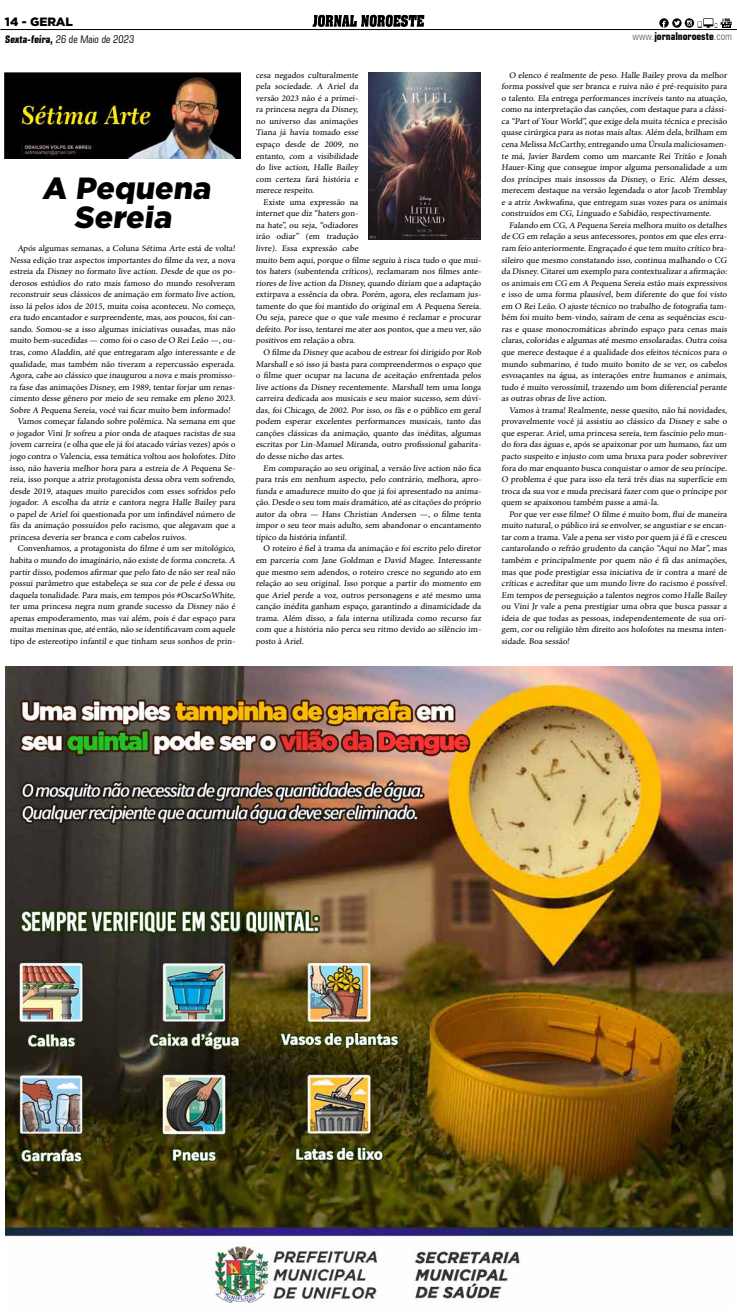
<style>
.page{position:relative;width:737px;height:1315px;background:#fff}
.page>*{position:absolute;margin:0;border:0;box-sizing:border-box;transform-origin:0 0}
.t1{font:900 30.62px/28.9px "Gotham";color:#000;text-align:center}
.t2{font:900 12.08px "Gotham";color:#000}
.t3{font:condensed 10.5px "Square 721 BT";color:#000}
.t4{font:700 condensed 10.5px "Square 721 BT";color:#000}
.t5{font:8.75px/11.5px "Minion Pro";color:#000;text-align:justify}
.s1{font-weight:700}
.s2{font-weight:400;color:#706f6f}
</style>
<div class="page">
<hr style="left:0;top:29px;width:737px;height:1px;background:#000">
<svg style="left:312px;top:15px;width:112px;height:12px"></svg>
<svg style="left:659px;top:18px;width:9px;height:10px"></svg>
<svg style="left:672px;top:18px;width:9px;height:10px"></svg>
<svg style="left:674px;top:20px;width:6px;height:6px"></svg>
<svg style="left:684px;top:18px;width:10px;height:10px"></svg>
<svg style="left:687px;top:18px;width:50px;height:12px"></svg>
<img style="left:5px;top:667px;width:727px;height:636px">
<img style="left:5px;top:72px;width:235px;height:86px">
<img style="left:368px;top:73px;width:112px;height:166px">
<h2 class="t2" style="left:5px;top:15px;width:70px">14 - GERAL</h2>
<p class="t3" style="left:5px;top:33px;width:132px"><span class="s1">Sexta-feira,</span> 26 de Maio de 2023</p>
<p class="t4" style="left:632px;top:30px;width:101px"><span class="s2">www.</span>jornalnoroeste<span class="s2">.com</span></p>
<h1 class="t1" style="left:42px;top:173px;width:174px">A Pequena<br>Sereia</h1>
<p class="t5" style="left:17px;top:242px;width:220px">Após algumas semanas, a Coluna Sétima Arte está de volta!</p>
<p class="t5" style="left:10px;top:254px;width:228px">Nessa edição traz aspectos importantes do filme da vez, a nova</p>
<p class="t5" style="left:10px;top:266px;width:228px">estreia da Disney no formato live action. Desde de que os po-</p>
<p class="t5" style="left:10px;top:277px;width:228px">derosos estúdios do rato mais famoso do mundo resolveram</p>
<p class="t5" style="left:10px;top:289px;width:228px">reconstruir seus clássicos de animação em formato live action,</p>
<p class="t5" style="left:10px;top:300px;width:228px">isso lá pelos idos de 2015, muita coisa aconteceu. No começo,</p>
<p class="t5" style="left:10px;top:312px;width:228px">era tudo encantador e surpreendente, mas, aos poucos, foi can-</p>
<p class="t5" style="left:10px;top:323px;width:228px">sando. Somou-se a isso algumas iniciativas ousadas, mas não</p>
<p class="t5" style="left:10px;top:335px;width:228px">muito bem-sucedidas — como foi o caso de O Rei Leão —, ou-</p>
<p class="t5" style="left:10px;top:346px;width:228px">tras, como Aladdin, até que entregaram algo interessante e de</p>
<p class="t5" style="left:10px;top:358px;width:228px">qualidade, mas também não tiveram a repercussão esperada.</p>
<p class="t5" style="left:10px;top:369px;width:228px">Agora, cabe ao clássico que inaugurou a nova e mais promisso-</p>
<p class="t5" style="left:10px;top:381px;width:228px">ra fase das animações Disney, em 1989, tentar forjar um renas-</p>
<p class="t5" style="left:10px;top:393px;width:228px">cimento desse gênero por meio de seu remake em pleno 2023.</p>
<p class="t5" style="left:10px;top:404px;width:223px">Sobre A Pequena Sereia, você vai ficar muito bem informado!</p>
<p class="t5" style="left:17px;top:416px;width:220px">Vamos começar falando sobre polêmica. Na semana em que</p>
<p class="t5" style="left:10px;top:427px;width:228px">o jogador Vini Jr sofreu a pior onda de ataques racistas de sua</p>
<p class="t5" style="left:10px;top:439px;width:228px">jovem carreira (e olha que ele já foi atacado várias vezes) após o</p>
<p class="t5" style="left:10px;top:450px;width:228px">jogo contra o Valencia, essa temática voltou aos holofotes. Dito</p>
<p class="t5" style="left:10px;top:462px;width:228px">isso, não haveria melhor hora para a estreia de A Pequena Se-</p>
<p class="t5" style="left:10px;top:473px;width:228px">reia, isso porque a atriz protagonista dessa obra vem sofrendo,</p>
<p class="t5" style="left:10px;top:485px;width:228px">desde 2019, ataques muito parecidos com esses sofridos pelo</p>
<p class="t5" style="left:10px;top:497px;width:228px">jogador. A escolha da atriz e cantora negra Halle Bailey para</p>
<p class="t5" style="left:10px;top:508px;width:228px">o papel de Ariel foi questionada por um infindável número de</p>
<p class="t5" style="left:10px;top:520px;width:228px">fãs da animação possuídos pelo racismo, que alegavam que a</p>
<p class="t5" style="left:10px;top:531px;width:179px">princesa deveria ser branca e com cabelos ruivos.</p>
<p class="t5" style="left:17px;top:543px;width:220px">Convenhamos, a protagonista do filme é um ser mitológico,</p>
<p class="t5" style="left:10px;top:554px;width:228px">habita o mundo do imaginário, não existe de forma concreta. A</p>
<p class="t5" style="left:10px;top:566px;width:228px">partir disso, podemos afirmar que pelo fato de não ser real não</p>
<p class="t5" style="left:10px;top:577px;width:228px">possui parâmetro que estabeleça se sua cor de pele é dessa ou</p>
<p class="t5" style="left:10px;top:589px;width:228px">daquela tonalidade. Para mais, em tempos pós #OscarSoWhite,</p>
<p class="t5" style="left:10px;top:600px;width:228px">ter uma princesa negra num grande sucesso da Disney não é</p>
<p class="t5" style="left:10px;top:612px;width:228px">apenas empoderamento, mas vai além, pois é dar espaço para</p>
<p class="t5" style="left:10px;top:624px;width:228px">muitas meninas que, até então, não se identificavam com aquele</p>
<p class="t5" style="left:10px;top:635px;width:228px">tipo de estereotipo infantil e que tinham seus sonhos de prin-</p>
<p class="t5" style="left:256px;top:69px;width:105px">cesa negados culturalmente pela sociedade. A Ariel da versão 2023 não é a primei&shy;ra princesa negra da Disney, no universo das animações Tiana já havia tomado esse espaço desde de 2009, no entanto, com a visibilidade do live action, Halle Bailey com certeza fará história e merece respeito.</p>
<p class="t5" style="left:256px;top:196px;width:228px;text-align:left;text-indent:7px">Existe uma expressão na<br>internet que diz “haters gon-<br>na hate”, ou seja, “odiadores<br>irão odiar” (em tradução<br>livre). Essa expressão cabe<br>muito bem aqui, porque o filme seguiu à risca tudo o que mui&shy;tos haters (subentenda críticos), reclamaram nos filmes ante&shy;riores de live action da Disney, quando diziam que a adaptação extirpava a essência da obra. Porém, agora, eles reclamam jus&shy;tamente do que foi mantido do original em A Pequena Sereia.<br>Ou seja, parece que o que vale mesmo é reclamar e procurar defeito. Por isso, tentarei me ater aos pontos, que a meu ver, são positivos em relação a obra.</p>
<p class="t5" style="left:256px;top:346px;width:228px;text-indent:7px">O filme da Disney que acabou de estrear foi dirigido por Rob Marshall e só isso já basta para compreendermos o espaço que o filme quer ocupar na lacuna de aceitação enfrentada pelos live actions da Disney recentemente. Marshall tem uma longa carreira dedicada aos musicais e seu maior sucesso, sem dúvi&shy;das, foi Chicago, de 2002. Por isso, os fãs e o público em geral podem esperar excelentes performances musicais, tanto das canções clássicas da animação, quanto das inéditas, algumas escritas por Lin-Manuel Miranda, outro profissional gabarita&shy;do desse nicho das artes.</p>
<p class="t5" style="left:256px;top:462px;width:228px;text-indent:7px">Em comparação ao seu original, a versão live action não fica para trás em nenhum aspecto, pelo contrário, melhora, apro&shy;funda e amadurece muito do que já foi apresentado na anima&shy;ção. Desde o seu tom mais dramático, até as citações do próprio autor da obra — Hans Christian Andersen —, o filme tenta impor o seu teor mais adulto, sem abandonar o encantamento típico da história infantil.</p>
<p class="t5" style="left:256px;top:543px;width:228px;text-indent:7px">O roteiro é fiel à trama da animação e foi escrito pelo diretor em parceria com Jane Goldman e David Magee. Interessante que mesmo sem adendos, o roteiro cresce no segundo ato em relação ao seu original. Isso porque a partir do momento em que Ariel perde a voz, outros personagens e até mesmo uma canção inédita ganham espaço, garantindo a dinamicidade da trama. Além disso, a fala interna utilizada como recurso faz com que a história não perca seu ritmo devido ao silêncio im&shy;posto à Ariel.</p>
<p class="t5" style="left:501px;top:69px;width:228px;text-indent:7px">O elenco é realmente de peso. Halle Bailey prova da melhor forma possível que ser branca e ruiva não é pré-requisito para o talento. Ela entrega performances incríveis tanto na atuação, como na interpretação das canções, com destaque para a clássi&shy;ca “Part of Your World”, que exige dela muita técnica e precisão quase cirúrgica para as notas mais altas. Além dela, brilham em cena Melissa McCarthy, entregando uma Úrsula maliciosamen&shy;te má, Javier Bardem como um marcante Rei Tritão e Jonah Hauer-King que consegue impor alguma personalidade a um dos príncipes mais insossos da Disney, o Eric. Além desses, merecem destaque na versão legendada o ator Jacob Tremblay e a atriz Awkwafina, que entregam suas vozes para os animais construídos em CG, Linguado e Sabidão, respectivamente.</p>
<p class="t5" style="left:501px;top:219px;width:228px;text-indent:7px">Falando em CG, A Pequena Sereia melhora muito os detalhes de CG em relação a seus antecessores, pontos em que eles erra&shy;ram feio anteriormente. Engraçado é que tem muito crítico bra&shy;sileiro que mesmo constatando isso, continua malhando o CG da Disney. Citarei um exemplo para contextualizar a afirmação: os animais em CG em A Pequena Sereia estão mais expressivos e isso de uma forma plausível, bem diferente do que foi visto em O Rei Leão. O ajuste técnico no trabalho de fotografia tam&shy;bém foi muito bem-vindo, saíram de cena as sequências escu&shy;ras e quase monocromáticas abrindo espaço para cenas mais claras, coloridas e algumas até mesmo ensolaradas. Outra coisa que merece destaque é a qualidade dos efeitos técnicos para o mundo submarino, é tudo muito bonito de se ver, os cabelos esvoaçantes na água, as interações entre humanos e animais, tudo é muito verossímil, trazendo um bom diferencial perante as outras obras de live action.</p>
<p class="t5" style="left:501px;top:404px;width:228px;text-indent:7px">Vamos à trama! Realmente, nesse quesito, não há novidades, provavelmente você já assistiu ao clássico da Disney e sabe o que esperar. Ariel, uma princesa sereia, tem fascínio pelo mun&shy;do fora das águas e, após se apaixonar por um humano, faz um pacto suspeito e injusto com uma bruxa para poder sobreviver fora do mar enquanto busca conquistar o amor de seu príncipe.<br>O problema é que para isso ela terá três dias na superfície em troca da sua voz e muda precisará fazer com que o príncipe por quem se apaixonou também passe a amá-la.</p>
<p class="t5" style="left:501px;top:508px;width:228px;text-indent:7px">Por que ver esse filme? O filme é muito bom, flui de maneira muito natural, o público irá se envolver, se angustiar e se encan&shy;tar com a trama. Vale a pena ser visto por quem já é fã e cresceu cantarolando o refrão grudento da canção “Aqui no Mar”, mas também e principalmente por quem não é fã das animações, mas que pode prestigiar essa iniciativa de ir contra a maré de críticas e acreditar que um mundo livre do racismo é possível.<br>Em tempos de perseguição a talentos negros como Halle Bailey ou Vini Jr vale a pena prestigiar uma obra que busca passar a ideia de que todas as pessoas, independentemente de sua ori&shy;gem, cor ou religião têm direito aos holofotes na mesma inten&shy;sidade. Boa sessão!</p>
</div>
